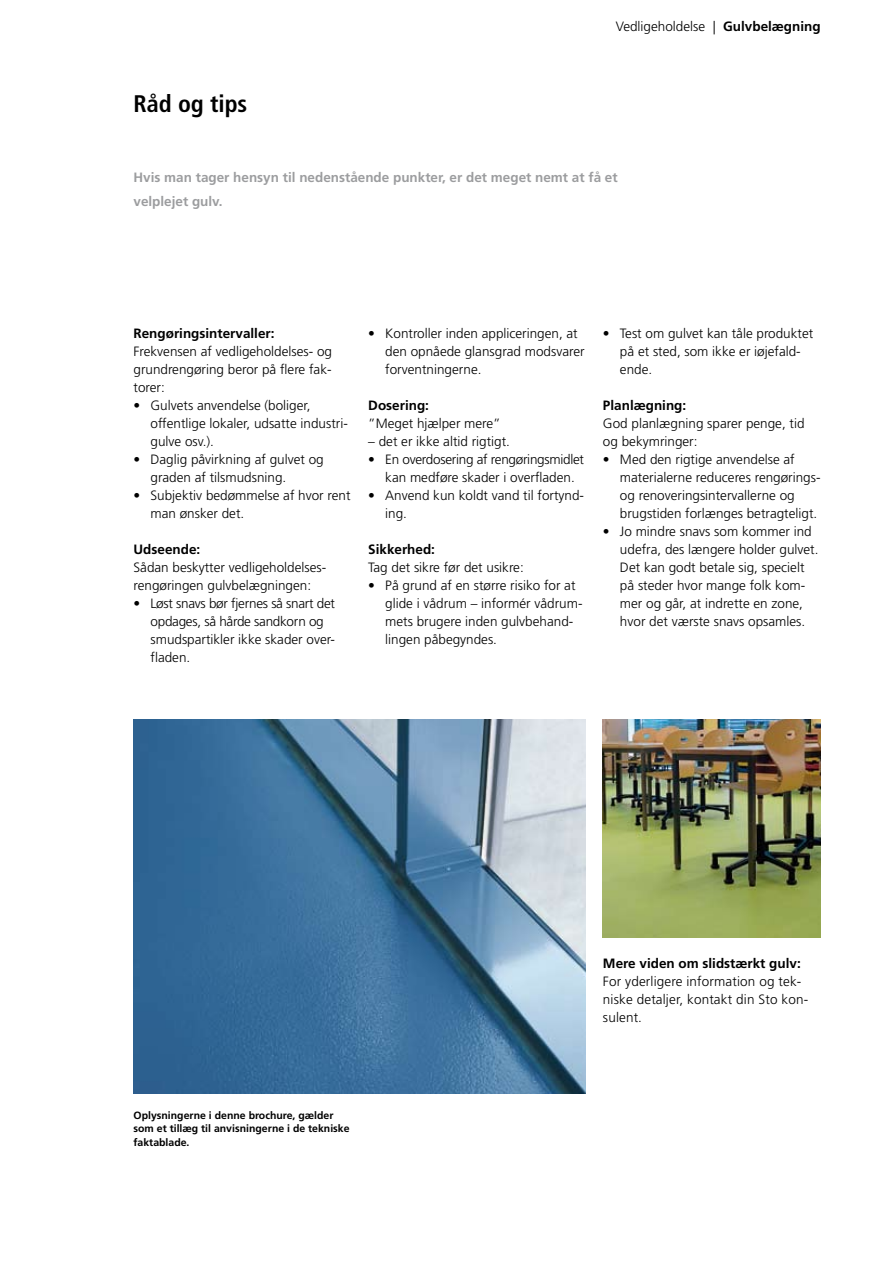
<style>
.page{position:relative;width:893px;height:1263px;background:#fff}
.page>*{position:absolute;margin:0;border:0;box-sizing:border-box;transform-origin:0 0}
.t1{font:700 condensed 24px "Frutiger";color:#000}
.t2{font:300 13.5px/18px "Frutiger";color:#000}
.t3{font:300 13.5px/18px "Frutiger";letter-spacing:-.02em;color:#000}
.t4{font:700 13.5px "Frutiger";color:#000}
.t5{font:700 13.5px/24px "Frutiger";color:#9c9d9f}
.t6{font:700 10.5px/13.5px "Frutiger";color:#000}
.s1{font-weight:700}
</style>
<div class="page">
<img style="left:134px;top:719px;width:452px;height:375px">
<img style="left:603px;top:719px;width:218px;height:218px">
<h1 class="t1" style="left:134px;top:89px;width:115px">Råd og tips</h1>
<p class="t2" style="left:616px;top:18px;width:206px">Vedligeholdelse | <span class="s1">Gulvbelægning</span></p>
<p class="t5" style="left:134px;top:165px;width:486px">Hvis man tager hensyn til nedenstående punkter, er det meget nemt at få et velplejet gulv.</p>
<p class="t4" style="left:134px;top:326px;width:143px">Rengøringsintervaller:</p>
<p class="t2" style="left:134px;top:343px;width:200px;text-align:justify">Frekvensen af vedligeholdelses- og grundrengøring beror på flere fak&shy;torer:</p>
<p class="t2" style="left:151px;top:397px;width:199px;text-indent:-17px">• Gulvets anvendelse (boliger, offentlige lokaler, udsatte industri&shy;gulve osv.).</p>
<p class="t2" style="left:151px;top:451px;width:175px;text-indent:-17px">• Daglig påvirkning af gulvet og graden af tilsmudsning.</p>
<p class="t2" style="left:151px;top:487px;width:202px;text-indent:-17px">• Subjektiv bedømmelse af hvor rent man ønsker det.</p>
<p class="t4" style="left:134px;top:542px;width:68px">Udseende:</p>
<p class="t2" style="left:134px;top:559px;width:193px">Sådan beskytter vedligeholdelses&shy;rengøringen gulvbelægningen:</p>
<p class="t3" style="left:151px;top:595px;width:186px;text-indent:-17px">• Løst snavs bør fjernes så snart det opdages, så hårde sandkorn og smudspartikler ikke skader over&shy;fladen.</p>
<p class="t2" style="left:385px;top:325px;width:201px;text-indent:-17px">• Kontroller inden appliceringen, at den opnåede glansgrad modsvarer forventningerne.</p>
<p class="t4" style="left:368px;top:398px;width:62px">Dosering:</p>
<p class="t2" style="left:368px;top:415px;width:134px">”Meget hjælper mere”</p>
<p class="t2" style="left:368px;top:433px;width:143px">– det er ikke altid rigtigt.</p>
<p class="t3" style="left:368px;top:451px;width:217px;text-align:center">• En overdosering af rengøringsmidlet kan medføre skader i overfladen.</p>
<p class="t2" style="left:385px;top:487px;width:199px;text-indent:-17px">• Anvend kun koldt vand til fortynd&shy;ing.</p>
<p class="t4" style="left:368px;top:542px;width:68px">Sikkerhed:</p>
<p class="t2" style="left:368px;top:559px;width:157px">Tag det sikre før det usikre:</p>
<p class="t2" style="left:385px;top:577px;width:199px;text-indent:-17px">• På grund af en større risiko for at glide i vådrum – informér vådrum&shy;mets brugere inden gulvbehand&shy;lingen påbegyndes.</p>
<p class="t2" style="left:620px;top:325px;width:195px;text-indent:-17px">• Test om gulvet kan tåle produktet på et sted, som ikke er iøjefald&shy;ende.</p>
<p class="t4" style="left:603px;top:398px;width:85px">Planlægning:</p>
<p class="t2" style="left:603px;top:415px;width:203px">God planlægning sparer penge, tid og bekymringer:</p>
<p class="t2" style="left:620px;top:451px;width:202px;text-indent:-17px">• Med den rigtige anvendelse af materialerne reduceres rengørings&shy;og renoveringsintervallerne og brugstiden forlænges betragteligt.</p>
<p class="t2" style="left:620px;top:523px;width:200px;text-indent:-17px">• Jo mindre snavs som kommer ind udefra, des længere holder gulvet.<br>Det kan godt betale sig, specielt på steder hvor mange folk kom&shy;mer og går, at indrette en zone, hvor det værste snavs opsamles.</p>
<p class="t6" style="left:134px;top:1108px;width:218px">Oplysningerne i denne brochure, gælder som et tillæg til anvisningerne i de tekniske faktablade.</p>
<p class="t4" style="left:603px;top:955px;width:199px">Mere viden om slidstærkt gulv:</p>
<p class="t2" style="left:603px;top:972px;width:207px">For yderligere information og tek&shy;niske detaljer, kontakt din Sto kon&shy;sulent.</p>
</div>
